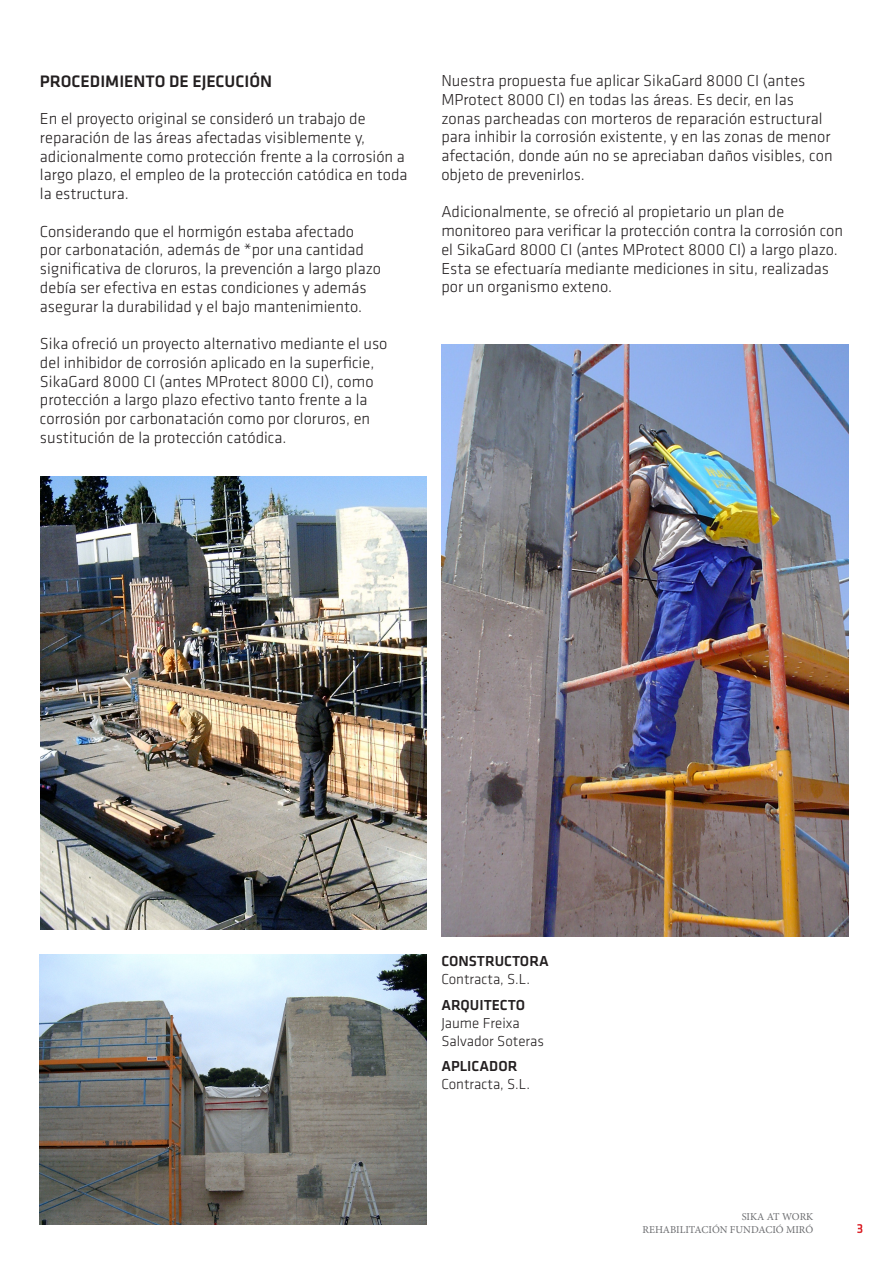
<style>
.page{position:relative;width:893px;height:1263px;background:#fff}
.page>*{position:absolute;margin:0;border:0;box-sizing:border-box;transform-origin:0 0}
.KLVIKA_MEDIUM{font:500 17.25px "Klavika";color:#231f20}
.KLVIKA_MEDIUM-2{font:300 16.5px/18.8px "Klavika";color:#231f20}
.KLVIKA_MEDIUM-3{font:300 15px "Klavika";color:#231f20}
.KLVIKA_MEDIUM-4{font:500 15px "Klavika";color:#231f20}
.t1{font:10.5px/12.6px "Minion Pro";color:#6c6d70;text-align:right}
</style>
<div class="page">
<svg style="left:857px;top:1224px;width:5px;height:9px"></svg>
<img style="left:441px;top:344px;width:407px;height:592px">
<img style="left:40px;top:476px;width:386px;height:453px">
<img style="left:40px;top:954px;width:386px;height:271px">
<p class="KLVIKA_MEDIUM" style="left:40px;top:69px;width:234px">PROCEDIMIENTO DE EJECUCIÓN</p>
<p class="KLVIKA_MEDIUM-2" style="left:40px;top:109px;width:369px">En el proyecto original se consideró un trabajo de reparación de las áreas afectadas visiblemente y, adicionalmente como protección frente a la corrosión a largo plazo, el empleo de la protección catódica en toda la estructura.</p>
<p class="KLVIKA_MEDIUM-2" style="left:40px;top:222px;width:343px">Considerando que el hormigón estaba afectado<br>por carbonatación, además de *por una cantidad significativa de cloruros, la prevención a largo plazo debía ser efectiva en estas condiciones y además asegurar la durabilidad y el bajo mantenimiento.</p>
<p class="KLVIKA_MEDIUM-2" style="left:40px;top:334px;width:349px">Sika ofreció un proyecto alternativo mediante el uso del inhibidor de corrosión aplicado en la superficie, SikaGard 8000 CI (antes MProtect 8000 CI), como protección a largo plazo efectivo tanto frente a la corrosión por carbonatación como por cloruros, en sustitución de la protección catódica.</p>
<p class="KLVIKA_MEDIUM-2" style="left:441px;top:71px;width:393px">Nuestra propuesta fue aplicar SikaGard 8000 CI (antes MProtect 8000 CI) en todas las áreas. Es decir, en las zonas parcheadas con morteros de reparación estructural para inhibir la corrosión existente, y en las zonas de menor afectación, donde aún no se apreciaban daños visibles, con objeto de prevenirlos.</p>
<p class="KLVIKA_MEDIUM-2" style="left:441px;top:202px;width:403px">Adicionalmente, se ofreció al propietario un plan de monitoreo para verificar la protección contra la corrosión con el SikaGard 8000 CI (antes MProtect 8000 CI) a largo plazo.<br>Esta se efectuaría mediante mediciones in situ, realizadas por un organismo exteno.</p>
<p class="KLVIKA_MEDIUM-4" style="left:441px;top:950px;width:109px">CONSTRUCTORA</p>
<p class="KLVIKA_MEDIUM-3" style="left:441px;top:970px;width:90px">Contracta, S.L.</p>
<p class="KLVIKA_MEDIUM-4" style="left:441px;top:995px;width:85px">ARQUITECTO</p>
<p class="KLVIKA_MEDIUM-3" style="left:441px;top:1014px;width:80px">Jaume Freixa</p>
<p class="KLVIKA_MEDIUM-3" style="left:441px;top:1032px;width:104px">Salvador Soteras</p>
<p class="KLVIKA_MEDIUM-4" style="left:441px;top:1056px;width:78px">APLICADOR</p>
<p class="KLVIKA_MEDIUM-3" style="left:441px;top:1075px;width:90px">Contracta, S.L.</p>
<p class="t1" style="left:643px;top:1210px;width:172px">SIKA AT WORK<br>REHABILITACIÓN FUNDACIÓ MIRÓ</p>
</div>
